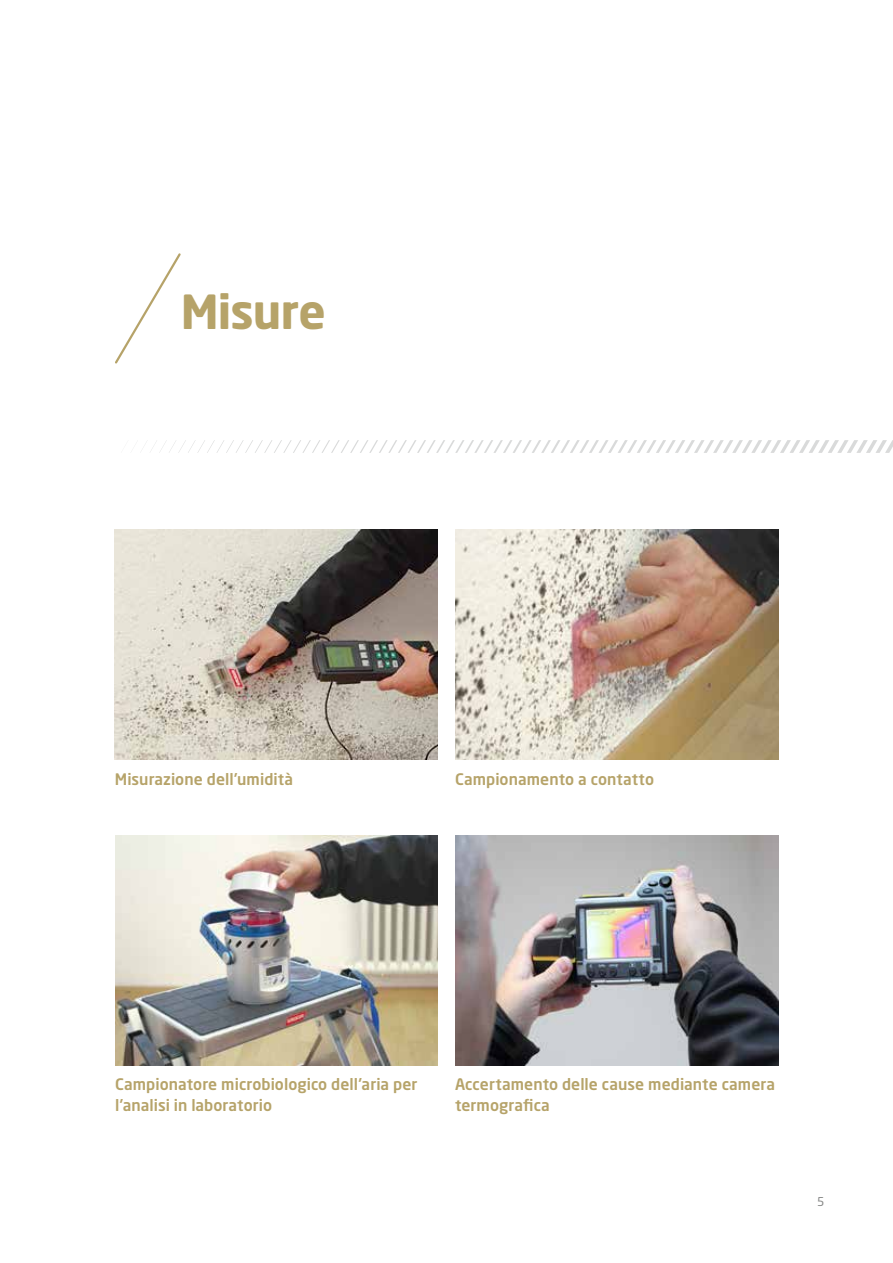
<style>
.page{position:relative;width:893px;height:1263px;background:#fff}
.page>*{position:absolute;margin:0;border:0;box-sizing:border-box;transform-origin:0 0}
.t1{font:700 46.5px "Neo Sans Pro";letter-spacing:-.02em;color:#b6a369}
.t2{font:500 15.75px/21px "Neo Sans Pro";letter-spacing:.005em;color:#b6a369}
.t3{font:12px "Neo Sans Pro";color:#868786}
</style>
<div class="page">
<img style="left:455px;top:836px;width:323px;height:229px">
<img style="left:115px;top:836px;width:323px;height:229px">
<img style="left:455px;top:529px;width:323px;height:230px">
<img style="left:115px;top:529px;width:323px;height:230px">
<svg style="left:141px;top:440px;width:752px;height:13px"></svg>
<svg style="left:115px;top:253px;width:66px;height:111px"></svg>
<h1 class="t1" style="left:181px;top:282px;width:146px">Misure</h1>
<p class="t2" style="left:115px;top:768px;width:180px">Misurazione dell’umidità</p>
<p class="t2" style="left:455px;top:768px;width:201px">Campionamento a contatto</p>
<p class="t2" style="left:115px;top:1073px;width:304px">Campionatore microbiologico dell'aria per l’analisi in laboratorio</p>
<p class="t2" style="left:455px;top:1073px;width:322px">Accertamento delle cause mediante camera termografica</p>
<p class="t3" style="left:817px;top:1194px;width:9px">5</p>
</div>
